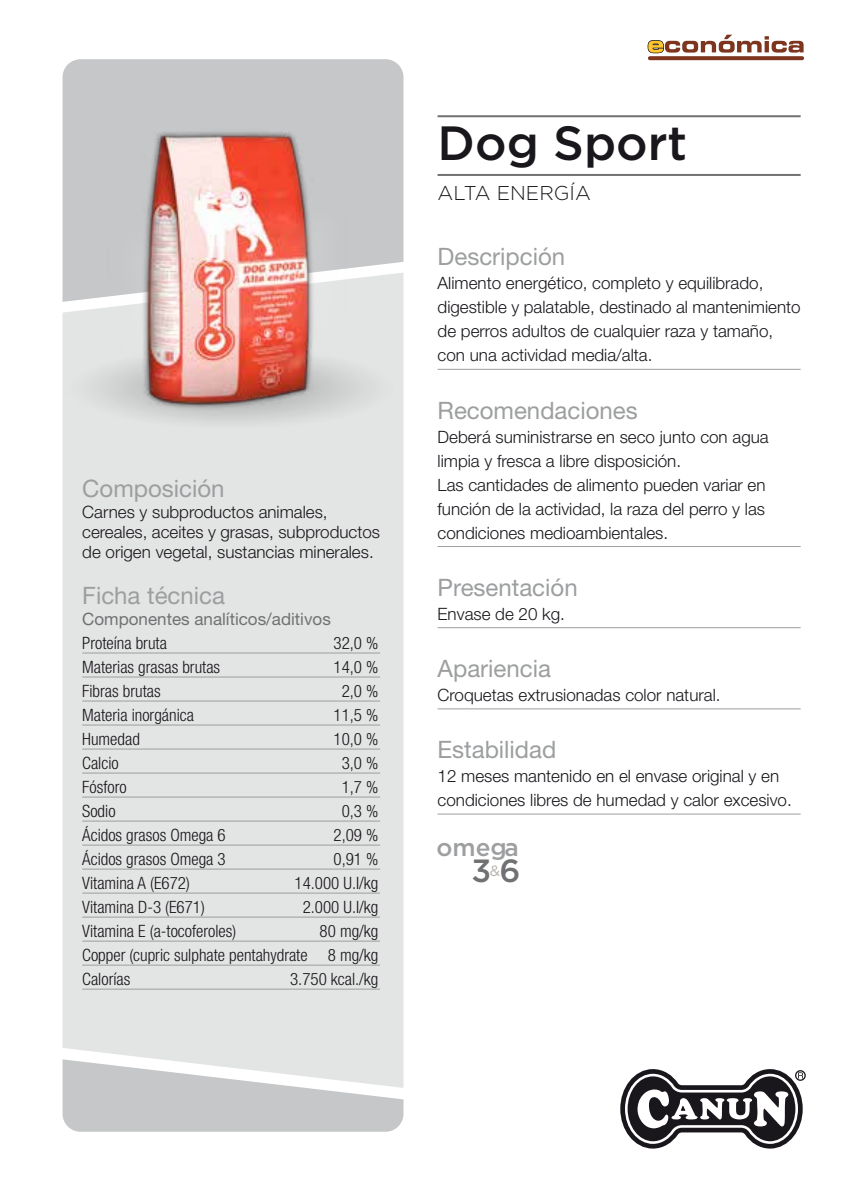
<style>
.page{position:relative;width:851px;height:1191px;background:#fff}
.page>*{position:absolute;margin:0;border:0;box-sizing:border-box;transform-origin:0 0}
.t1{font:500 48px "Gotham";color:#1a171c}
.t2{font:500 32px "Gotham";color:#707172}
.t3{font:500 24.4px "Gotham";color:#9c9e9f}
.t4{font:24px "Helvetica Neue LT Std";color:#9c9e9f}
.t5{font:300 20px "Gotham";color:#1a171c}
.t6{font:300 17px/24px "Helvetica Neue LT Std";color:#1a171c}
.t7{font:300 condensed 17px/24px "Helvetica Neue LT Std";color:#1a171c;text-align:justify}
.t8{font:17px "Helvetica Neue LT Std";color:#707172}
</style>
<div class="page">
<div style="left:62px;top:59px;width:341px;height:213px;background:#c6c7c8"></div>
<div style="left:62px;top:272px;width:341px;height:787px;background:#e3e4e4"></div>
<svg style="left:62px;top:1059px;width:341px;height:72px;background:#d2d3d3"></svg>
<hr style="left:82px;top:652px;width:298px;height:1px;background:#9c9e9f">
<hr style="left:82px;top:676px;width:298px;height:1px;background:#9c9e9f">
<hr style="left:82px;top:700px;width:298px;height:1px;background:#9c9e9f">
<hr style="left:82px;top:724px;width:298px;height:1px;background:#9c9e9f">
<hr style="left:82px;top:748px;width:298px;height:1px;background:#9c9e9f">
<hr style="left:82px;top:772px;width:298px;height:1px;background:#9c9e9f">
<hr style="left:82px;top:796px;width:298px;height:1px;background:#9c9e9f">
<hr style="left:82px;top:820px;width:298px;height:1px;background:#9c9e9f">
<hr style="left:82px;top:844px;width:298px;height:1px;background:#9c9e9f">
<hr style="left:82px;top:868px;width:298px;height:1px;background:#9c9e9f">
<hr style="left:82px;top:892px;width:298px;height:1px;background:#9c9e9f">
<hr style="left:82px;top:916px;width:298px;height:1px;background:#9c9e9f">
<hr style="left:82px;top:940px;width:298px;height:1px;background:#9c9e9f">
<hr style="left:82px;top:964px;width:298px;height:1px;background:#9c9e9f">
<hr style="left:82px;top:988px;width:298px;height:1px;background:#9c9e9f">
<img style="left:62px;top:344px;width:339px;height:86px">
<img style="left:108px;top:97px;width:239px;height:341px">
<hr style="left:437px;top:369px;width:363px;height:1px;background:#9c9e9f">
<hr style="left:437px;top:546px;width:363px;height:1px;background:#9c9e9f">
<hr style="left:437px;top:627px;width:363px;height:1px;background:#9c9e9f">
<hr style="left:437px;top:708px;width:363px;height:1px;background:#9c9e9f">
<hr style="left:437px;top:813px;width:363px;height:1px;background:#9c9e9f">
<hr style="left:437px;top:115px;width:363px;height:2px;background:#707172">
<hr style="left:437px;top:174px;width:363px;height:2px;background:#707172">
<svg style="left:647px;top:34px;width:157px;height:27px"></svg>
<svg style="left:620px;top:1069px;width:186px;height:80px"></svg>
<h3 class="t4" style="left:82px;top:474px;width:144px">Composición</h3>
<p class="t6" style="left:82px;top:501px;width:299px;line-height:20.4px">Carnes y subproductos animales, cereales, aceites y grasas, subproductos de origen vegetal, sustancias minerales.</p>
<h3 class="t4" style="left:82px;top:581px;width:144px">Ficha técnica</h3>
<p class="t8" style="left:82px;top:608px;width:250px">Componentes analíticos/aditivos</p>
<p class="t7" style="left:82px;top:630px;width:86px">Proteína bruta</p>
<p class="t7" style="left:333px;top:630px;width:46px">32,0 %</p>
<p class="t7" style="left:82px;top:654px;width:139px">Materias grasas brutas</p>
<p class="t7" style="left:333px;top:654px;width:46px">14,0 %</p>
<p class="t7" style="left:82px;top:678px;width:80px">Fibras brutas</p>
<p class="t7" style="left:341px;top:678px;width:38px">2,0 %</p>
<p class="t7" style="left:82px;top:702px;width:113px">Materia inorgánica</p>
<p class="t7" style="left:333px;top:702px;width:46px">11,5 %</p>
<p class="t7" style="left:82px;top:726px;width:59px">Humedad</p>
<p class="t7" style="left:333px;top:726px;width:46px">10,0 %</p>
<p class="t7" style="left:82px;top:750px;width:38px">Calcio</p>
<p class="t7" style="left:341px;top:750px;width:38px">3,0 %</p>
<p class="t7" style="left:82px;top:774px;width:46px">Fósforo</p>
<p class="t7" style="left:341px;top:774px;width:38px">1,7 %</p>
<p class="t7" style="left:82px;top:798px;width:35px">Sodio</p>
<p class="t7" style="left:341px;top:798px;width:38px">0,3 %</p>
<p class="t7" style="left:82px;top:822px;width:145px">Ácidos grasos Omega 6</p>
<p class="t7" style="left:333px;top:822px;width:46px">2,09 %</p>
<p class="t7" style="left:82px;top:846px;width:145px">Ácidos grasos Omega 3</p>
<p class="t7" style="left:333px;top:846px;width:46px">0,91 %</p>
<p class="t7" style="left:82px;top:870px;width:109px">Vitamina A (E672)</p>
<p class="t7" style="left:294px;top:870px;width:85px">14.000 U.I/kg</p>
<p class="t7" style="left:82px;top:894px;width:124px">Vitamina D-3 (E671)</p>
<p class="t7" style="left:302px;top:894px;width:77px">2.000 U.I/kg</p>
<p class="t7" style="left:82px;top:918px;width:155px">Vitamina E (a-tocoferoles)</p>
<p class="t7" style="left:82px;top:918px;width:298px;text-indent:237px">80 mg/kg Copper (cupric sulphate pentahydrate 8 mg/kg Calorías</p>
<p class="t7" style="left:290px;top:966px;width:90px">3.750 kcal./kg</p>
<h1 class="t1" style="left:437px;top:111px;width:251px">Dog Sport</h1>
<p class="t5" style="left:437px;top:180px;width:155px">ALTA ENERGÍA</p>
<h3 class="t4" style="left:437px;top:242px;width:129px">Descripción</h3>
<p class="t6" style="left:437px;top:271px;width:364px">Alimento energético, completo y equilibrado, digestible y palatable, destinado al mantenimiento de perros adultos de cualquier raza y tamaño, con una actividad media/alta.</p>
<h3 class="t4" style="left:437px;top:396px;width:202px">Recomendaciones</h3>
<p class="t6" style="left:437px;top:424px;width:332px">Deberá suministrarse en seco junto con agua limpia y fresca a libre disposición.<br>Las cantidades de alimento pueden variar en función de la actividad, la raza del perro y las condiciones medioambientales.</p>
<h3 class="t4" style="left:437px;top:573px;width:142px">Presentación</h3>
<p class="t6" style="left:437px;top:601px;width:129px">Envase de 20 kg.</p>
<h3 class="t4" style="left:437px;top:654px;width:115px">Apariencia</h3>
<p class="t6" style="left:437px;top:682px;width:284px">Croquetas extrusionadas color natural.</p>
<h3 class="t4" style="left:437px;top:735px;width:120px">Estabilidad</h3>
<p class="t6" style="left:437px;top:763px;width:355px">12 meses mantenido en el envase original y en condiciones libres de humedad y calor excesivo.</p>
<h3 class="t3" style="left:436px;top:831px;width:84px">omega</h3>
<h2 class="t2" style="left:471px;top:849px;width:50px">3<sup>&amp;</sup>6</h2>
</div>
